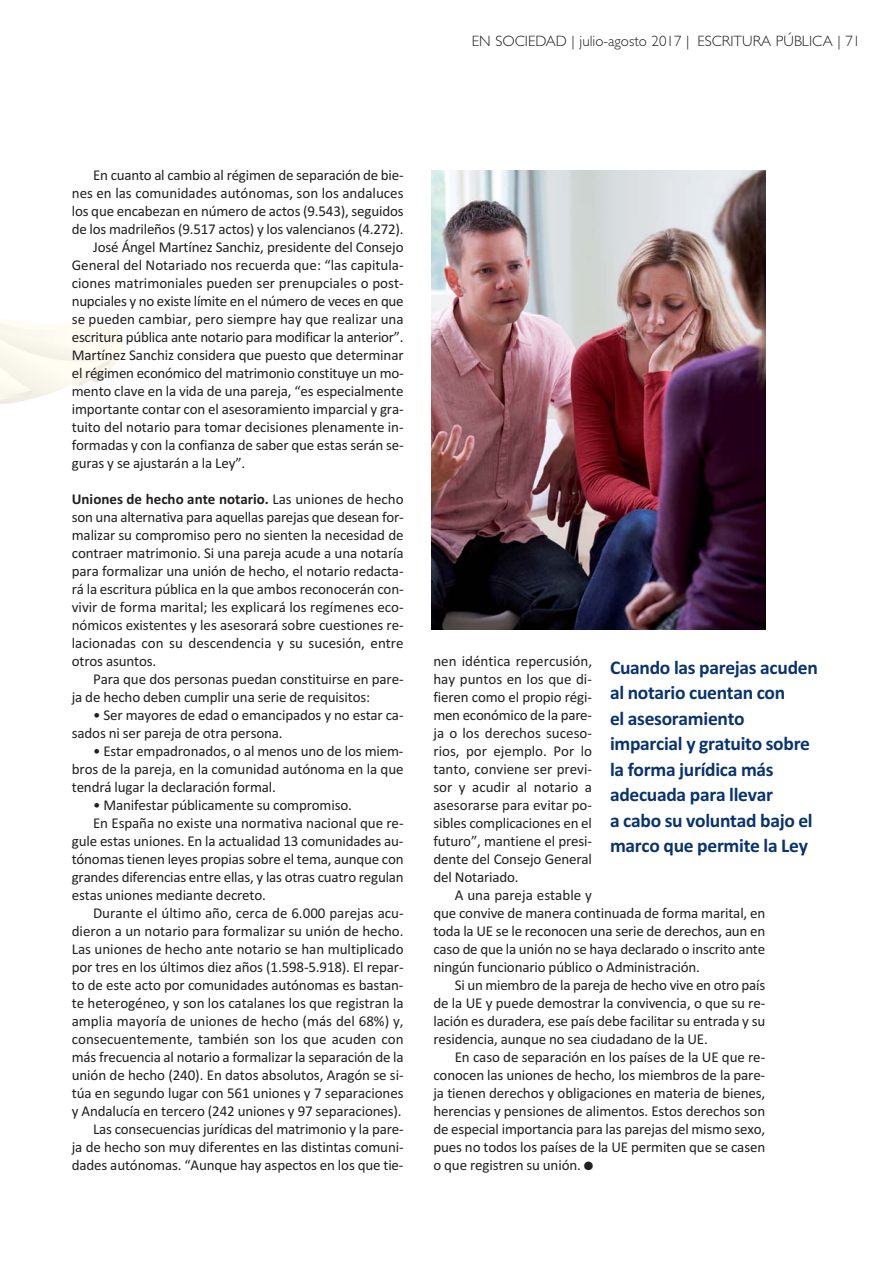
<style>
.page{position:relative;width:893px;height:1263px;background:#fff}
.page>*{position:absolute;margin:0;border:0;box-sizing:border-box;transform-origin:0 0}
.t1{font:700 19.5px/25.5px "Calibri";letter-spacing:-.015em;color:#093370}
.t2{font:15px/18px "Calibri";letter-spacing:-.01em;color:#231f20;text-align:justify}
.t3{font:300 15px "Gill Sans";color:#231f20}
.s1{font-weight:700}
</style>
<div class="page">
<img style="left:431px;top:170px;width:334px;height:460px">
<p class="t3" style="left:472px;top:36px;width:390px">EN SOCIEDAD | julio-agosto 2017 | ESCRITURA PÚBLICA | 71</p>
<p class="t2" style="left:93px;top:167px;width:312px">En cuanto al cambio al régimen de separación de bie-</p>
<p class="t2" style="left:72px;top:185px;width:333px">nes en las comunidades autónomas, son los andaluces</p>
<p class="t2" style="left:72px;top:203px;width:333px">los que encabezan en número de actos (9.543), seguidos</p>
<p class="t2" style="left:72px;top:221px;width:333px">de los madrileños (9.517 actos) y los valencianos (4.272).</p>
<p class="t2" style="left:93px;top:239px;width:312px">José Ángel Martínez Sanchiz, presidente del Consejo</p>
<p class="t2" style="left:72px;top:257px;width:333px">General del Notariado nos recuerda que: “las capitula-</p>
<p class="t2" style="left:72px;top:275px;width:333px">ciones matrimoniales pueden ser prenupciales o post-</p>
<p class="t2" style="left:72px;top:293px;width:333px">nupciales y no existe límite en el número de veces en que</p>
<p class="t2" style="left:72px;top:311px;width:333px">se pueden cambiar, pero siempre hay que realizar una</p>
<p class="t2" style="left:72px;top:329px;width:333px">escritura pública ante notario para modificar la anterior”.</p>
<p class="t2" style="left:72px;top:347px;width:333px">Martínez Sanchiz considera que puesto que determinar</p>
<p class="t2" style="left:72px;top:365px;width:333px">el régimen económico del matrimonio constituye un mo-</p>
<p class="t2" style="left:72px;top:383px;width:333px">mento clave en la vida de una pareja, “es especialmente</p>
<p class="t2" style="left:72px;top:401px;width:333px">importante contar con el asesoramiento imparcial y gra-</p>
<p class="t2" style="left:72px;top:419px;width:333px">tuito del notario para tomar decisiones plenamente in-</p>
<p class="t2" style="left:72px;top:437px;width:333px">formadas y con la confianza de saber que estas serán se-</p>
<p class="t2" style="left:72px;top:455px;width:175px">guras y se ajustarán a la Ley”.</p>
<p class="t2" style="left:72px;top:491px;width:333px"><span class="s1">Uniones de hecho ante notario.</span> Las uniones de hecho son una alternativa para aquellas parejas que desean for&shy;malizar su compromiso pero no sienten la necesidad de contraer matrimonio. Si una pareja acude a una notaría para formalizar una unión de hecho, el notario redacta&shy;rá la escritura pública en la que ambos reconocerán con&shy;vivir de forma marital; les explicará los regímenes eco&shy;nómicos existentes y les asesorará sobre cuestiones re&shy;lacionadas con su descendencia y su sucesión, entre otros asuntos.</p>
<p class="t2" style="left:72px;top:671px;width:333px;text-indent:21px">Para que dos personas puedan constituirse en pare&shy;ja de hecho deben cumplir una serie de requisitos:</p>
<p class="t2" style="left:72px;top:707px;width:333px;text-indent:21px">• Ser mayores de edad o emancipados y no estar ca&shy;sados ni ser pareja de otra persona.</p>
<p class="t2" style="left:72px;top:743px;width:333px;text-indent:21px">• Estar empadronados, o al menos uno de los miem&shy;bros de la pareja, en la comunidad autónoma en la que tendrá lugar la declaración formal.</p>
<p class="t2" style="left:93px;top:797px;width:260px">• Manifestar públicamente su compromiso.</p>
<p class="t2" style="left:93px;top:815px;width:312px">En España no existe una normativa nacional que re-</p>
<p class="t2" style="left:72px;top:833px;width:333px">gule estas uniones. En la actualidad 13 comunidades au-</p>
<p class="t2" style="left:72px;top:851px;width:333px">tónomas tienen leyes propias sobre el tema, aunque con</p>
<p class="t2" style="left:72px;top:869px;width:333px">grandes diferencias entre ellas, y las otras cuatro regulan</p>
<p class="t2" style="left:72px;top:887px;width:196px">estas uniones mediante decreto.</p>
<p class="t2" style="left:93px;top:905px;width:312px">Durante el último año, cerca de 6.000 parejas acu-</p>
<p class="t2" style="left:72px;top:923px;width:333px">dieron a un notario para formalizar su unión de hecho.</p>
<p class="t2" style="left:72px;top:941px;width:333px">Las uniones de hecho ante notario se han multiplicado</p>
<p class="t2" style="left:72px;top:959px;width:333px">por tres en los últimos diez años (1.598-5.918). El repar-</p>
<p class="t2" style="left:72px;top:977px;width:333px">to de este acto por comunidades autónomas es bastan-</p>
<p class="t2" style="left:72px;top:995px;width:333px">te heterogéneo, y son los catalanes los que registran la</p>
<p class="t2" style="left:72px;top:1013px;width:333px">amplia mayoría de uniones de hecho (más del 68%) y,</p>
<p class="t2" style="left:72px;top:1031px;width:333px">consecuentemente, también son los que acuden con</p>
<p class="t2" style="left:72px;top:1049px;width:333px">más frecuencia al notario a formalizar la separación de la</p>
<p class="t2" style="left:72px;top:1067px;width:333px">unión de hecho (240). En datos absolutos, Aragón se si-</p>
<p class="t2" style="left:72px;top:1085px;width:333px">túa en segundo lugar con 561 uniones y 7 separaciones</p>
<p class="t2" style="left:72px;top:1103px;width:331px">y Andalucía en tercero (242 uniones y 97 separaciones).</p>
<p class="t2" style="left:93px;top:1121px;width:312px">Las consecuencias jurídicas del matrimonio y la pare-</p>
<p class="t2" style="left:72px;top:1139px;width:333px">ja de hecho son muy diferentes en las distintas comuni-</p>
<p class="t2" style="left:72px;top:1157px;width:333px">dades autónomas. “Aunque hay aspectos en los que tie-</p>
<p class="t2" style="left:433px;top:653px;width:160px">nen idéntica repercusión, hay puntos en los que di&shy;fieren como el propio régi&shy;men económico de la pare&shy;ja o los derechos suceso&shy;rios, por ejemplo. Por lo tanto, conviene ser previ&shy;sor y acudir al notario a asesorarse para evitar po&shy;sibles complicaciones en el futuro”, mantiene el presi&shy;dente del Consejo General del Notariado.</p>
<p class="t2" style="left:433px;top:887px;width:333px;text-align:left;text-indent:21px">A una pareja estable y<br>que convive de manera continuada de forma marital, en toda la UE se le reconocen una serie de derechos, aun en caso de que la unión no se haya declarado o inscrito ante ningún funcionario público o Administración.</p>
<p class="t2" style="left:433px;top:977px;width:333px;text-indent:21px">Si un miembro de la pareja de hecho vive en otro país de la UE y puede demostrar la convivencia, o que su re&shy;lación es duradera, ese país debe facilitar su entrada y su residencia, aunque no sea ciudadano de la UE.</p>
<p class="t2" style="left:433px;top:1049px;width:333px;text-indent:21px">En caso de separación en los países de la UE que re&shy;conocen las uniones de hecho, los miembros de la pare&shy;ja tienen derechos y obligaciones en materia de bienes, herencias y pensiones de alimentos. Estos derechos son de especial importancia para las parejas del mismo sexo, pues no todos los países de la UE permiten que se casen o que registren su unión. ●</p>
<h1 class="t1" style="left:610px;top:656px;width:209px">Cuando las parejas acuden al notario cuentan con<br>el asesoramiento imparcial y gratuito sobre la forma jurídica más adecuada para llevar<br>a cabo su voluntad bajo el marco que permite la Ley</h1>
</div>
